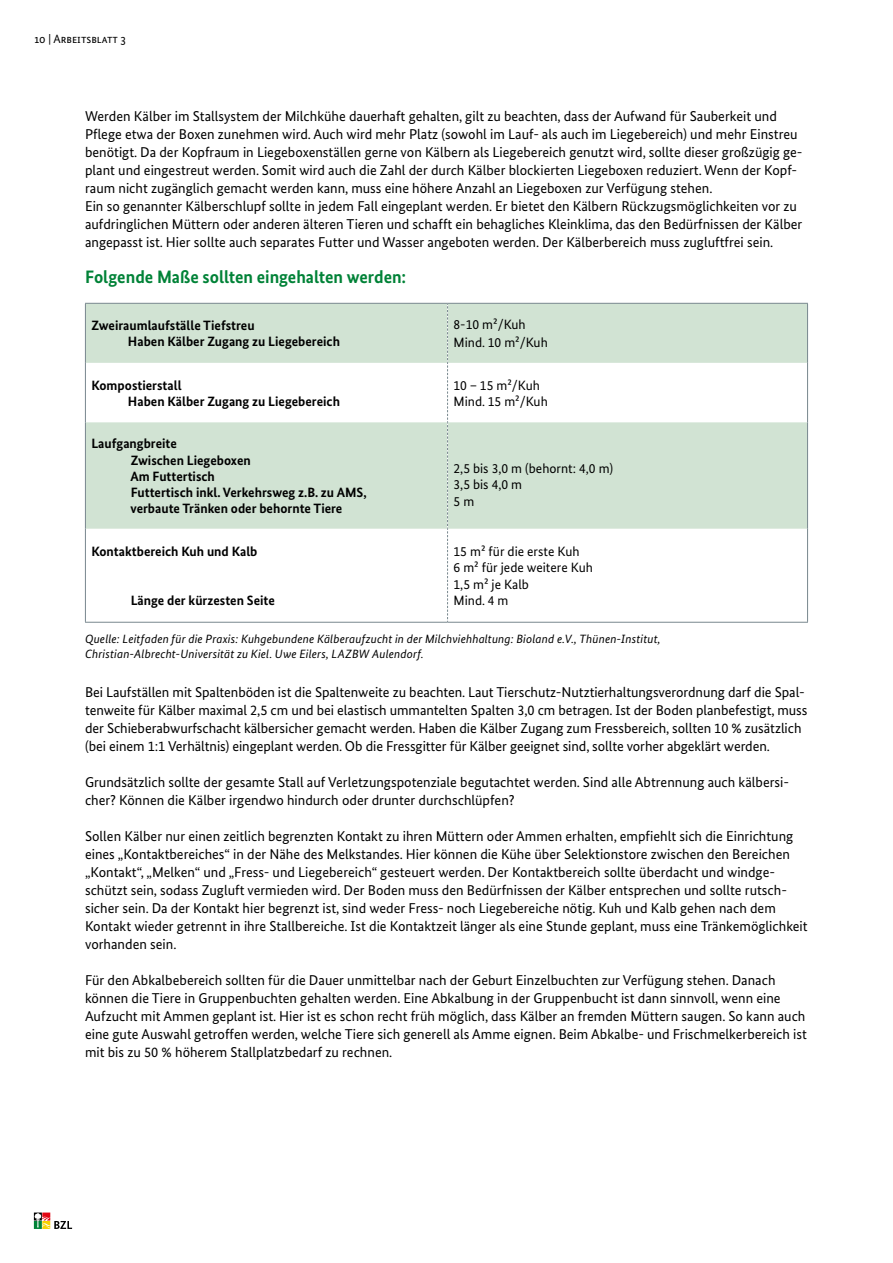
<style>
.page{position:relative;width:893px;height:1263px;background:#fff}
.page>*{position:absolute;margin:0;border:0;box-sizing:border-box;transform-origin:0 0}
.id6827{font:700 18px "Bundes Sans";color:#008237}
.id6831{font:14.25px/18px "Bundes Sans";color:#000}
.id8029{font:700 13.5px "Bundes Sans";color:#000}
.id4982{font:13.5px "Bundes Sans";color:#000}
.id6832{font:italic 12px "Bundes Sans";letter-spacing:.015em;color:#000}
.t1{font:12px "Bundes Sans";color:#000}
</style>
<div class="page">
<svg style="left:34px;top:1212px;width:38px;height:17px"></svg>
<svg style="left:86px;top:304px;width:721px;height:225px;fill:#d1e3d3"></svg>
<hr style="left:85px;top:303px;width:363px;height:1px;background:#78878e">
<hr style="left:85px;top:304px;width:1px;height:59px;background:#78878e">
<hr style="left:448px;top:303px;width:360px;height:1px;background:#78878e">
<hr style="left:807px;top:304px;width:1px;height:59px;background:#78878e">
<hr style="left:85px;top:363px;width:1px;height:59px;background:#78878e">
<hr style="left:807px;top:363px;width:1px;height:59px;background:#78878e">
<hr style="left:85px;top:422px;width:1px;height:107px;background:#78878e">
<hr style="left:807px;top:422px;width:1px;height:107px;background:#78878e">
<hr style="left:85px;top:529px;width:1px;height:93px;background:#78878e">
<hr style="left:807px;top:529px;width:1px;height:93px;background:#78878e">
<hr style="left:85px;top:622px;width:363px;height:1px;background:#78878e">
<hr style="left:448px;top:622px;width:360px;height:1px;background:#78878e">
<svg style="left:447px;top:304px;width:1px;height:318px"></svg>
<p class="t1" style="left:34px;top:32px;width:93px">10 | Arbeitsblatt 3</p>
<p class="id6831" style="left:85px;top:107px;width:719px">Werden Kälber im Stallsystem der Milchkühe dauerhaft gehalten, gilt zu beachten, dass der Aufwand für Sauberkeit und Pflege etwa der Boxen zunehmen wird. Auch wird mehr Platz (sowohl im Lauf- als auch im Liegebereich) und mehr Einstreu benötigt. Da der Kopfraum in Liegeboxenställen gerne von Kälbern als Liegebereich genutzt wird, sollte dieser großzügig ge&shy;plant und eingestreut werden. Somit wird auch die Zahl der durch Kälber blockierten Liegeboxen reduziert. Wenn der Kopf&shy;raum nicht zugänglich gemacht werden kann, muss eine höhere Anzahl an Liegeboxen zur Verfügung stehen.</p>
<p class="id6831" style="left:85px;top:197px;width:719px">Ein so genannter Kälberschlupf sollte in jedem Fall eingeplant werden. Er bietet den Kälbern Rückzugsmöglichkeiten vor zu aufdringlichen Müttern oder anderen älteren Tieren und schafft ein behagliches Kleinklima, das den Bedürfnissen der Kälber angepasst ist. Hier sollte auch separates Futter und Wasser angeboten werden. Der Kälberbereich muss zugluftfrei sein.</p>
<h2 class="id6827" style="left:85px;top:266px;width:323px">Folgende Maße sollten eingehalten werden:</h2>
<h1 class="id8029" style="left:91px;top:317px;width:165px">Zweiraumlaufställe Tiefstreu</h1>
<h1 class="id8029" style="left:128px;top:333px;width:214px">Haben Kälber Zugang zu Liegebereich</h1>
<h1 class="id8029" style="left:91px;top:377px;width:92px">Kompostierstall</h1>
<h1 class="id8029" style="left:128px;top:393px;width:214px">Haben Kälber Zugang zu Liegebereich</h1>
<h1 class="id8029" style="left:91px;top:435px;width:87px">Laufgangbreite</h1>
<h1 class="id8029" style="left:131px;top:452px;width:122px">Zwischen Liegeboxen</h1>
<h1 class="id8029" style="left:130px;top:468px;width:86px">Am Futtertisch</h1>
<h1 class="id8029" style="left:131px;top:484px;width:237px">Futtertisch inkl. Verkehrsweg z.B. zu AMS,</h1>
<h1 class="id8029" style="left:130px;top:500px;width:213px">verbaute Tränken oder behornte Tiere</h1>
<p class="id4982" style="left:454px;top:316px;width:74px">8-10 m²/Kuh</p>
<p class="id4982" style="left:454px;top:334px;width:96px">Mind. 10 m²/Kuh</p>
<p class="id4982" style="left:454px;top:377px;width:88px">10 – 15 m²/Kuh</p>
<p class="id4982" style="left:454px;top:393px;width:96px">Mind. 15 m²/Kuh</p>
<p class="id4982" style="left:454px;top:460px;width:161px">2,5 bis 3,0 m (behornt: 4,0 m)</p>
<p class="id4982" style="left:454px;top:476px;width:70px">3,5 bis 4,0 m</p>
<p class="id4982" style="left:454px;top:493px;width:22px">5 m</p>
<p class="id4982" style="left:454px;top:543px;width:128px">15 m² für die erste Kuh</p>
<p class="id4982" style="left:454px;top:559px;width:141px">6 m² für jede weitere Kuh</p>
<p class="id4982" style="left:454px;top:576px;width:77px">1,5 m² je Kalb</p>
<p class="id4982" style="left:454px;top:592px;width:56px">Mind. 4 m</p>
<p class="id6832" style="left:85px;top:632px;width:577px">Quelle: Leitfaden für die Praxis: Kuhgebundene Kälberaufzucht in der Milchviehhaltung: Bioland e.V., Thünen-Institut,</p>
<p class="id6832" style="left:85px;top:647px;width:340px">Christian-Albrecht-Universität zu Kiel. Uwe Eilers, LAZBW Aulendorf.</p>
<p class="id6831" style="left:85px;top:683px;width:724px">Bei Laufställen mit Spaltenböden ist die Spaltenweite zu beachten. Laut Tierschutz-Nutztierhaltungsverordnung darf die Spal&shy;tenweite für Kälber maximal 2,5 cm und bei elastisch ummantelten Spalten 3,0 cm betragen. Ist der Boden planbefestigt, muss der Schieberabwurfschacht kälbersicher gemacht werden. Haben die Kälber Zugang zum Fressbereich, sollten 10 % zusätzlich (bei einem 1:1 Verhältnis) eingeplant werden. Ob die Fressgitter für Kälber geeignet sind, sollte vorher abgeklärt werden.</p>
<p class="id6831" style="left:85px;top:773px;width:706px">Grundsätzlich sollte der gesamte Stall auf Verletzungspotenziale begutachtet werden. Sind alle Abtrennung auch kälbersi&shy;cher? Können die Kälber irgendwo hindurch oder drunter durchschlüpfen?</p>
<p class="id6831" style="left:85px;top:827px;width:724px">Sollen Kälber nur einen zeitlich begrenzten Kontakt zu ihren Müttern oder Ammen erhalten, empfiehlt sich die Einrichtung eines „Kontaktbereiches“ in der Nähe des Melkstandes. Hier können die Kühe über Selektionstore zwischen den Bereichen „Kontakt“, „Melken“ und „Fress- und Liegebereich“ gesteuert werden. Der Kontaktbereich sollte überdacht und windge&shy;schützt sein, sodass Zugluft vermieden wird. Der Boden muss den Bedürfnissen der Kälber entsprechen und sollte rutsch&shy;sicher sein. Da der Kontakt hier begrenzt ist, sind weder Fress- noch Liegebereiche nötig. Kuh und Kalb gehen nach dem Kontakt wieder getrennt in ihre Stallbereiche. Ist die Kontaktzeit länger als eine Stunde geplant, muss eine Tränkemöglichkeit vorhanden sein.</p>
<p class="id6831" style="left:85px;top:971px;width:723px">Für den Abkalbebereich sollten für die Dauer unmittelbar nach der Geburt Einzelbuchten zur Verfügung stehen. Danach können die Tiere in Gruppenbuchten gehalten werden. Eine Abkalbung in der Gruppenbucht ist dann sinnvoll, wenn eine Aufzucht mit Ammen geplant ist. Hier ist es schon recht früh möglich, dass Kälber an fremden Müttern saugen. So kann auch eine gute Auswahl getroffen werden, welche Tiere sich generell als Amme eignen. Beim Abkalbe- und Frischmelkerbereich ist mit bis zu 50 % höherem Stallplatzbedarf zu rechnen.</p>
<h1 class="id8029" style="left:91px;top:543px;width:168px">Kontaktbereich Kuh und Kalb</h1>
<h1 class="id8029" style="left:131px;top:592px;width:146px">Länge der kürzesten Seite</h1>
</div>
